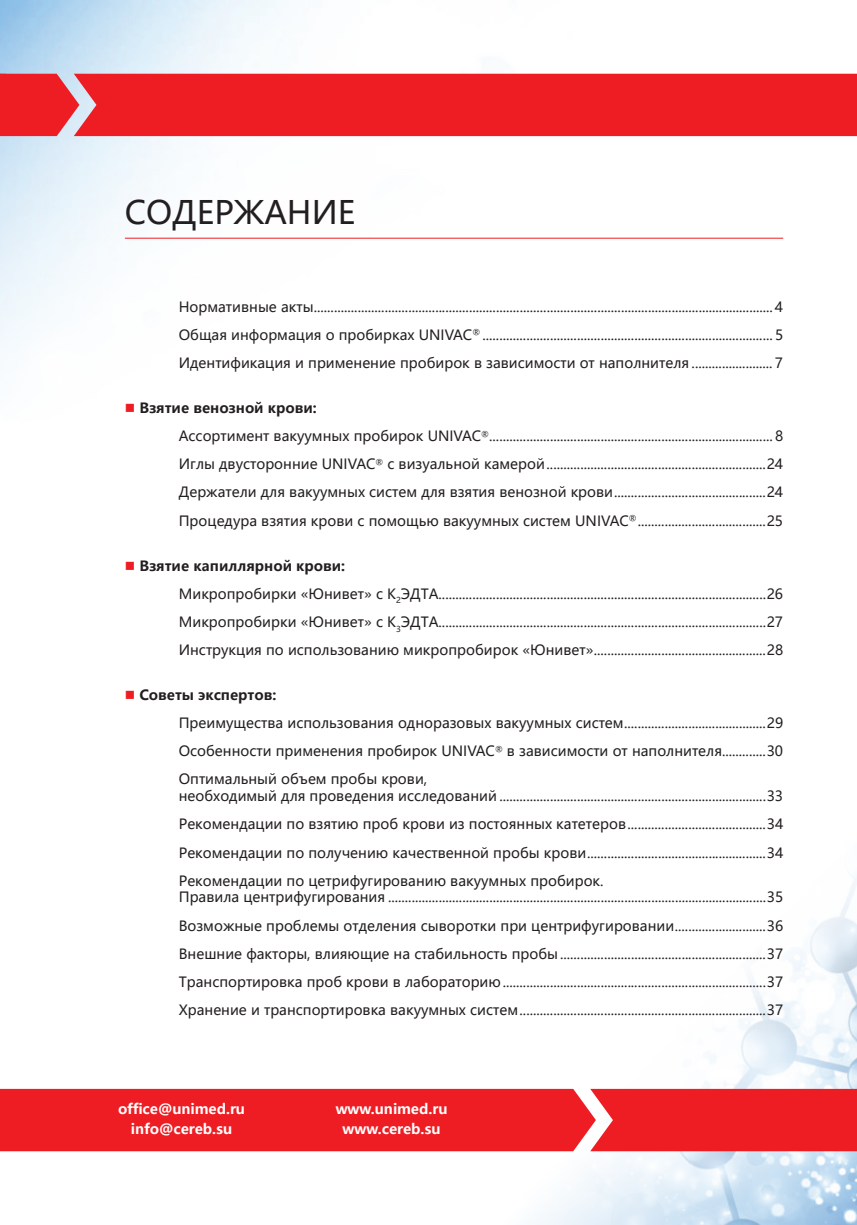
<style>
.page{position:relative;width:857px;height:1225px;background:#fff}
.page>*{position:absolute;margin:0;border:0;box-sizing:border-box;transform-origin:0 0}
.t1{font:32px "Microsoft Ya Hei";color:#231f20}
.t2{font:14px/28.2px "Microsoft Ya Hei";color:#231f20;text-align:justify}
.t3{font:700 14px/19.8px "Microsoft Ya Hei";color:#fff;text-align:center}
.s1{color:#ee1d23}
.s2{font-weight:700}
</style>
<div class="page">
<img style="left:0;top:0;width:856px;height:1225px">
<svg style="left:0;top:74px;width:74px;height:62px;background:#eb2e35"></svg>
<div style="left:74px;top:74px;width:782px;height:62px;background:#ee1d23"></div>
<div style="left:0;top:1089px;width:856px;height:62px;background:#ee1d23"></div>
<hr style="left:125px;top:238px;width:657px;height:1px;background:#ee1d23">
<h1 class="t1" style="left:125px;top:191px;width:232px">СОДЕРЖАНИЕ</h1>
<p class="t2" style="left:179px;top:292px;width:605px">Нормативные акты........................................................................................................................................4<br>Общая информация о пробирках UNIVAC<sup>®</sup> ...................................................................................... 5<br>Идентификация и применение пробирок в зависимости от наполнителя ........................ 7</p>
<p class="t2" style="left:179px;top:393px;width:605px;text-align:left;text-indent:-54px"><span class="s1">■</span> <span class="s2">Взятие венозной крови:<br></span>Ассортимент вакуумных пробирок UNIVAC<sup>®</sup>.................................................................................... 8<br>Иглы двусторонние UNIVAC<sup>®</sup> с визуальной камерой.................................................................24<br>Держатели для вакуумных систем для взятия венозной крови.............................................24<br>Процедура взятия крови с помощью вакуумных систем UNIVAC<sup>®</sup>......................................25</p>
<p class="t2" style="left:179px;top:551px;width:605px;text-align:left;text-indent:-54px"><span class="s1">■</span> <span class="s2">Взятие капиллярной крови:<br></span>Микропробирки «Юнивет» с К<sub>2</sub>ЭДТА.................................................................................................26<br>Микропробирки «Юнивет» с К<sub>3</sub>ЭДТА.................................................................................................27<br>Инструкция по использованию микропробирок «Юнивет»...................................................28</p>
<p class="t2" style="left:179px;top:680px;width:605px;text-align:left;text-indent:-54px"><span class="s1">■</span> <span class="s2">Советы экспертов:<br></span>Преимущества использования одноразовых вакуумных систем..........................................29<br>Особенности применения пробирок UNIVAC<sup>®</sup> в зависимости от наполнителя.............30<br>Оптимальный объем пробы крови,</p>
<p class="t2" style="left:179px;top:781px;width:605px">необходимый для проведения исследований ...............................................................................33<br>Рекомендации по взятию проб крови из постоянных катетеров.........................................34<br>Рекомендации по получению качественной пробы крови.....................................................34<br>Рекомендации по цетрифугированию вакуумных пробирок.</p>
<p class="t2" style="left:179px;top:883px;width:605px">Правила центрифугирования ................................................................................................................35<br>Возможные проблемы отделения сыворотки при центрифугировании...........................36<br>Внешние факторы, влияющие на стабильность пробы.............................................................37<br>Транспортировка проб крови в лабораторию..............................................................................37<br>Хранение и транспортировка вакуумных систем.........................................................................37</p>
<p class="t3" style="left:118px;top:1098px;width:128px">office@unimed.ru info@cereb.su</p>
<p class="t3" style="left:335px;top:1098px;width:113px">www.unimed.ru www.cereb.su</p>
</div>
